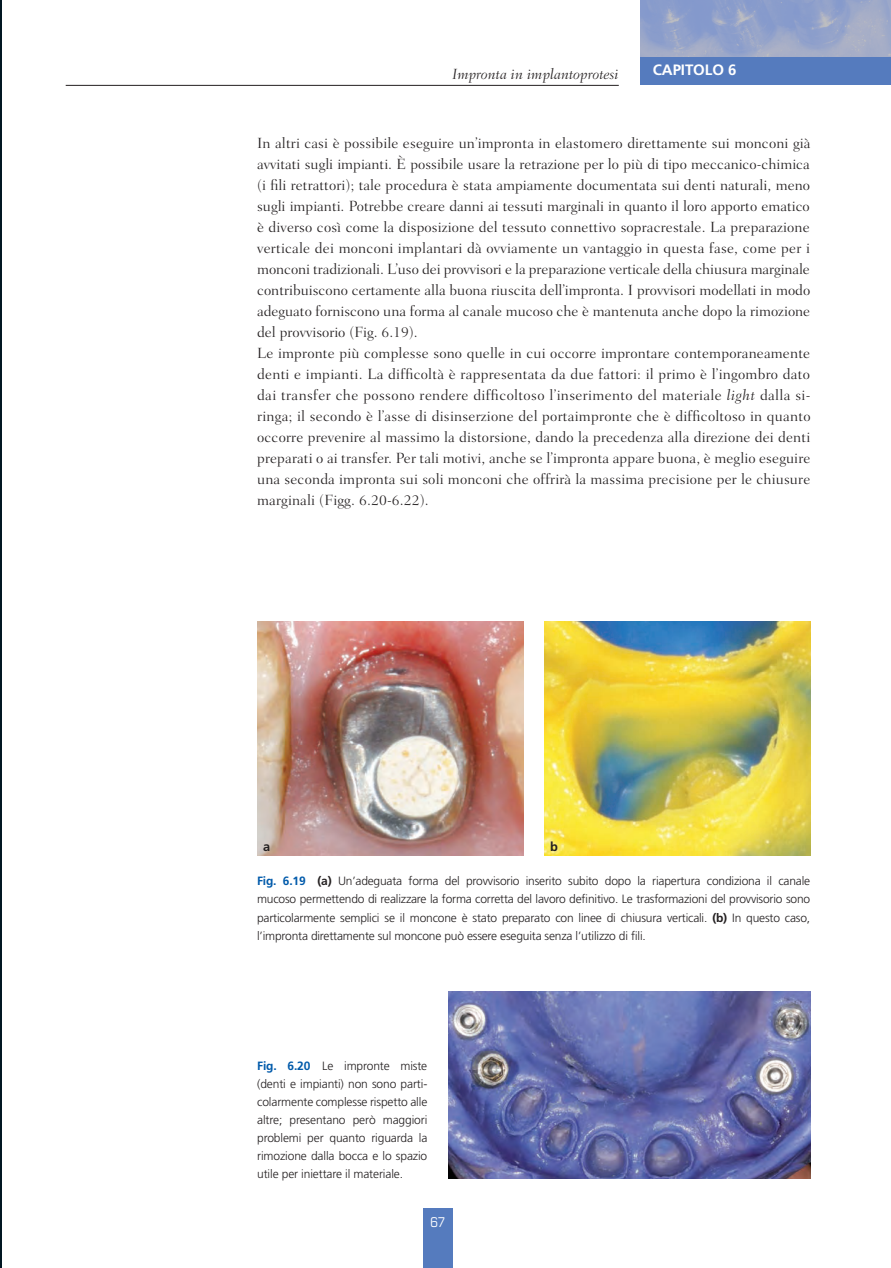
<style>
.page{position:relative;width:891px;height:1268px;background:#fff}
.page>*{position:absolute;margin:0;border:0;box-sizing:border-box;transform-origin:0 0}
.t1{font:300 15px/21px "Fairfield LH";letter-spacing:.01em;color:#231f20}
.t2{font:italic 300 15px "Fairfield LH";color:#231f20}
.t3{font:700 15px "Frutiger";letter-spacing:-.005em;color:#fff}
.t4{font:condensed 13.5px "Eurostile";color:#fff}
.t5{font:700 12.75px "Frutiger";color:#231f20}
.t6{font:300 12px/18px "Frutiger";letter-spacing:-.015em;color:#231f20;text-align:justify}
.s1{font-style:italic}
.s2{font-weight:700;color:#015aaa}
.s3{font-weight:700}
</style>
<div class="page">
<div style="left:640px;top:55px;width:250px;height:30px;background:#557bbe"></div>
<hr style="left:66px;top:85px;width:552px;height:1px;background:#231f20">
<div style="left:423px;top:1207px;width:30px;height:60px;background:#557bbe"></div>
<img style="left:640px;top:0;width:250px;height:56px">
<hr style="left:0;top:0;width:2px;height:1267px;background:#011622">
<img style="left:257px;top:621px;width:266px;height:234px">
<img style="left:544px;top:621px;width:266px;height:234px">
<img style="left:448px;top:991px;width:362px;height:187px">
<p class="t2" style="left:452px;top:65px;width:168px">Impronta in implantoprotesi</p>
<p class="t3" style="left:652px;top:61px;width:85px">CAPITOLO 6</p>
<p class="t1" style="left:257px;top:133px;width:555px">In altri casi è possibile eseguire un’impronta in elastomero direttamente sui monconi già avvitati sugli impianti. È possibile usare la retrazione per lo più di tipo meccanico-chimica (i fili retrattori); tale procedura è stata ampiamente documentata sui denti naturali, meno sugli impianti. Potrebbe creare danni ai tessuti marginali in quanto il loro apporto ematico è diverso così come la disposizione del tessuto connettivo sopracrestale. La preparazione verticale dei monconi implantari dà ovviamente un vantaggio in questa fase, come per i monconi tradizionali. L’uso dei provvisori e la preparazione verticale della chiusura marginale contribuiscono certamente alla buona riuscita dell’impronta. I provvisori modellati in modo adeguato forniscono una forma al canale mucoso che è mantenuta anche dopo la rimozione del provvisorio (Fig. 6.19).<br>Le impronte più complesse sono quelle in cui occorre improntare contemporaneamente denti e impianti. La difficoltà è rappresentata da due fattori: il primo è l’ingombro dato dai transfer che possono rendere difficoltoso l’inserimento del materiale <span class="s1">light</span> dalla si&shy;ringa; il secondo è l’asse di disinserzione del portaimpronte che è difficoltoso in quanto occorre prevenire al massimo la distorsione, dando la precedenza alla direzione dei denti preparati o ai transfer. Per tali motivi, anche se l’impronta appare buona, è meglio eseguire una seconda impronta sui soli monconi che offrirà la massima precisione per le chiusure marginali (Figg. 6.20-6.22).</p>
<p class="t5" style="left:263px;top:838px;width:9px">a</p>
<p class="t5" style="left:550px;top:838px;width:9px">b</p>
<p class="t6" style="left:257px;top:872px;width:554px"><span class="s2">Fig. 6.19</span> <span class="s3">(a)</span> Un’adeguata forma del provvisorio inserito subito dopo la riapertura condiziona il canale mucoso permettendo di realizzare la forma corretta del lavoro definitivo. Le trasformazioni del provvisorio sono particolarmente semplici se il moncone è stato preparato con linee di chiusura verticali. <span class="s3">(b)</span> In questo caso, l’impronta direttamente sul moncone può essere eseguita senza l’utilizzo di fili.</p>
<p class="t6" style="left:257px;top:1056px;width:172px"><span class="s2">Fig. 6.20</span> Le impronte miste (denti e impianti) non sono parti&shy;colarmente complesse rispetto alle altre; presentano però maggiori problemi per quanto riguarda la rimozione dalla bocca e lo spazio utile per iniettare il materiale.</p>
<p class="t4" style="left:430px;top:1214px;width:17px">67</p>
</div>
